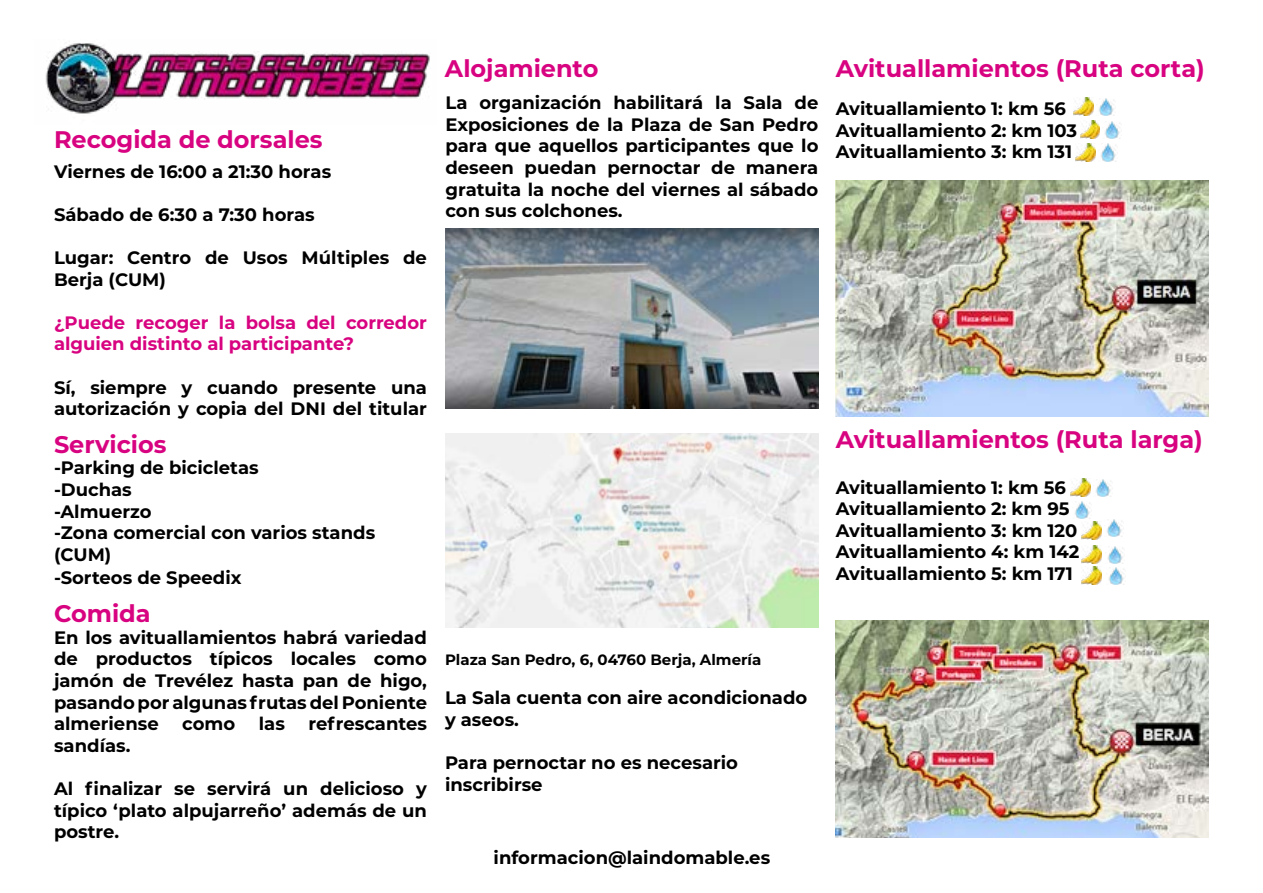
<style>
.page{position:relative;width:1263px;height:893px;background:#fff}
.page>*{position:absolute;margin:0;border:0;box-sizing:border-box;transform-origin:0 0}
.t1{font:700 24px "Montserrat";color:#d80380}
.t2{font:700 18px/21.6px "Montserrat";color:#000}
.t3{font:700 18px/21.6px "Montserrat";color:#d80380}
.t4{font:700 15px "Montserrat";color:#000}
</style>
<div class="page">
<img style="left:45px;top:43px;width:385px;height:71px">
<img style="left:1074px;top:98px;width:19px;height:18px">
<img style="left:1080px;top:120px;width:20px;height:18px">
<img style="left:1075px;top:143px;width:20px;height:18px">
<img style="left:1099px;top:99px;width:15px;height:17px">
<img style="left:1105px;top:121px;width:15px;height:18px">
<img style="left:1101px;top:144px;width:15px;height:17px">
<img style="left:836px;top:180px;width:373px;height:237px">
<img style="left:1075px;top:501px;width:15px;height:17px">
<img style="left:1070px;top:479px;width:20px;height:18px">
<img style="left:1096px;top:479px;width:15px;height:18px">
<img style="left:1082px;top:521px;width:19px;height:18px">
<img style="left:1107px;top:519px;width:15px;height:17px">
<img style="left:1082px;top:545px;width:19px;height:18px">
<img style="left:1108px;top:546px;width:15px;height:17px">
<img style="left:1082px;top:567px;width:19px;height:18px">
<img style="left:1109px;top:567px;width:15px;height:18px">
<img style="left:836px;top:621px;width:373px;height:217px">
<img style="left:445px;top:229px;width:373px;height:179px">
<img style="left:445px;top:434px;width:373px;height:193px">
<h1 class="t1" style="left:54px;top:122px;width:270px">Recogida de dorsales</h1>
<p class="t2" style="left:54px;top:159px;width:279px">Viernes de 16:00 a 21:30 horas</p>
<p class="t2" style="left:54px;top:203px;width:262px">Sábado de 6:30 a 7:30 horas</p>
<p class="t2" style="left:54px;top:246px;width:374px">Lugar: Centro de Usos Múltiples de<br>Berja (CUM)</p>
<p class="t3" style="left:54px;top:311px;width:374px">¿Puede recoger la bolsa del corredor alguien distinto al participante?</p>
<p class="t2" style="left:54px;top:375px;width:374px">Sí, siempre y cuando presente una autorización y copia del DNI del titular</p>
<h1 class="t1" style="left:54px;top:427px;width:114px">Servicios</h1>
<p class="t2" style="left:54px;top:456px;width:323px">-Parking de bicicletas<br>-Duchas<br>-Almuerzo<br>-Zona comercial con varios stands (CUM)</p>
<p class="t2" style="left:54px;top:566px;width:189px">-Sorteos de Speedix</p>
<h1 class="t1" style="left:54px;top:596px;width:98px">Comida</h1>
<p class="t2" style="left:54px;top:626px;width:374px;text-align:justify">En los avituallamientos habrá variedad de productos típicos locales como jamón de Trevélez hasta pan de higo, pasando por algunas frutas del Poniente almeriense</p>
<p class="t2" style="left:182px;top:712px;width:55px">como</p>
<p class="t2" style="left:259px;top:712px;width:28px">las</p>
<p class="t2" style="left:308px;top:712px;width:120px">refrescantes</p>
<p class="t2" style="left:54px;top:734px;width:78px">sandías.</p>
<p class="t2" style="left:54px;top:777px;width:374px;text-align:justify">Al finalizar se servirá un delicioso y típico ‘plato alpujarreño’ además de un postre.</p>
<h1 class="t1" style="left:445px;top:51px;width:155px">Alojamiento</h1>
<h1 class="t1" style="left:836px;top:51px;width:370px">Avituallamientos (Ruta corta)</h1>
<p class="t2" style="left:445px;top:91px;width:374px;text-align:justify">La organización habilitará la Sala de Exposiciones de la Plaza de San Pedro para que aquellos participantes que lo deseen puedan pernoctar de manera gratuita la noche del viernes al sábado con sus colchones.</p>
<p class="t2" style="left:836px;top:97px;width:243px">Avituallamiento 1: km 56<br>Avituallamiento 2: km 103<br>Avituallamiento 3: km 131</p>
<h1 class="t1" style="left:836px;top:423px;width:368px">Avituallamientos (Ruta larga)</h1>
<p class="t2" style="left:836px;top:476px;width:245px">Avituallamiento 1: km 56<br>Avituallamiento 2: km 95<br>Avituallamiento 3: km 120<br>Avituallamiento 4: km 142<br>Avituallamiento 5: km 171</p>
<p class="t4" style="left:445px;top:649px;width:318px">Plaza San Pedro, 6, 04760 Berja, Almería</p>
<p class="t2" style="left:445px;top:686px;width:364px">La Sala cuenta con aire acondicionado y aseos.</p>
<p class="t2" style="left:445px;top:751px;width:294px">Para pernoctar no es necesario inscribirse</p>
<p class="t2" style="left:494px;top:846px;width:278px">informacion@laindomable.es</p>
</div>
